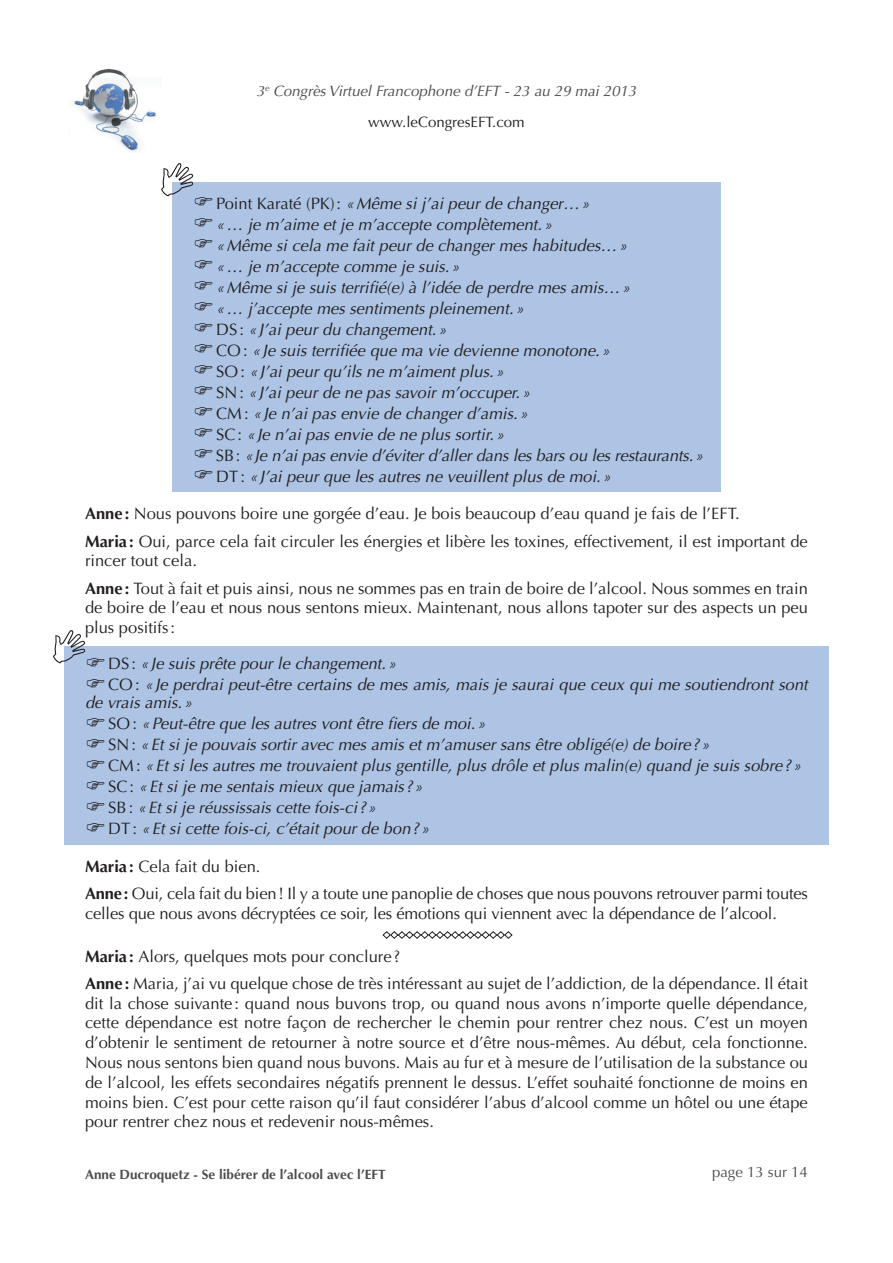
<style>
.page{position:relative;width:893px;height:1263px;background:#fff}
.page>*{position:absolute;margin:0;border:0;box-sizing:border-box;transform-origin:0 0}
.t1{font:16.5px/19.8px "Optima";color:#231f20}
.t2{font:italic 16.5px/21px "Optima";color:#231f20}
.t3{font:italic 15px/31.5px "Optima";color:#4b4c4d;text-align:center}
.t4{font:15px "Optima";color:#4b4c4d}
.t5{font:700 13.5px "Optima CE";color:#4b4c4d}
.s1{font-style:normal;color:#231f20}
.s2{font-style:normal}
.s3{font-family:"Optima CE";font-weight:700}
</style>
<div class="page">
<div style="left:64px;top:646px;width:764px;height:199px;background:#adc4e5"></div>
<div style="left:172px;top:182px;width:549px;height:310px;background:#adc4e5"></div>
<img style="left:73px;top:69px;width:83px;height:82px">
<svg style="left:382px;top:931px;width:131px;height:8px"></svg>
<p class="t3" style="left:256px;top:75px;width:382px">3<sup>e</sup> Congrès Virtuel Francophone d’EFT - 23 au 29 mai 2013 <span class="s1">www.leCongresEFT.com</span></p>
<p class="t2" style="left:216px;top:193px;width:489px"><span class="s2">Point Karaté (PK):</span> «Même si j’ai peur de changer…»<br>«… je m’aime et je m’accepte complètement. »<br>«Même si cela me fait peur de changer mes habitudes…»<br>«… je m’accepte comme je suis. »<br>«Même si je suis terrifié(e) à l’idée de perdre mes amis…»<br>«… j’accepte mes sentiments pleinement.»<br><span class="s2">DS :</span> « J’ai peur du changement. »<br><span class="s2">CO:</span> «Je suis terrifiée que ma vie devienne monotone. »<br><span class="s2">SO:</span> « J’ai peur qu’ils ne m’aiment plus. »<br><span class="s2">SN:</span> « J’ai peur de ne pas savoir m’occuper. »<br><span class="s2">CM:</span> «Je n’ai pas envie de changer d’amis. »<br><span class="s2">SC:</span> « Je n’ai pas envie de ne plus sortir. »<br><span class="s2">SB:</span> «Je n’ai pas envie d’éviter d’aller dans les bars ou les restaurants.» <span class="s2">DT:</span> «J’ai peur que les autres ne veuillent plus de moi. »</p>
<p class="t1" style="left:85px;top:500px;width:724px;line-height:27.3px"><span class="s3">Anne :</span> Nous pouvons boire une gorgée d’eau. Je bois beaucoup d’eau quand je fais de l’EFT.<br><span class="s3">Maria:</span> Oui, parce cela fait circuler les énergies et libère les toxines, effectivement, il est important de</p>
<p class="t1" style="left:85px;top:547px;width:724px;line-height:27.3px">rincer tout cela.<br><span class="s3">Anne :</span> Tout à fait et puis ainsi, nous ne sommes pas en train de boire de l’alcool. Nous sommes en train</p>
<p class="t1" style="left:85px;top:598px;width:724px">de boire de l’eau et nous nous sentons mieux. Maintenant, nous allons tapoter sur des aspects un peu plus positifs:</p>
<p class="t2" style="left:108px;top:653px;width:701px"><span class="s2">DS :</span> « Je suis prête pour le changement. »<br><span class="s2">CO:</span> « Je perdrai peut-être certains de mes amis, mais je saurai que ceux qui me soutiendront sont</p>
<p class="t2" style="left:108px;top:692px;width:694px;text-indent:-23px">de vrais amis. »<br><span class="s2">SO:</span> «Peut-être que les autres vont être fiers de moi. »<br><span class="s2">SN:</span> « Et si je pouvais sortir avec mes amis et m’amuser sans être obligé(e) de boire ?»<br><span class="s2">CM:</span> « Et si les autres me trouvaient plus gentille, plus drôle et plus malin(e) quand je suis sobre ?» <span class="s2">SC:</span> « Et si je me sentais mieux que jamais?»<br><span class="s2">SB:</span> « Et si je réussissais cette fois-ci? »<br><span class="s2">DT:</span> « Et si cette fois-ci, c’était pour de bon?»</p>
<p class="t1" style="left:85px;top:853px;width:724px;line-height:27.3px"><span class="s3">Maria :</span> Cela fait du bien.<br><span class="s3">Anne:</span> Oui, cela fait du bien! Il y a toute une panoplie de choses que nous pouvons retrouver parmi toutes</p>
<p class="t1" style="left:85px;top:904px;width:693px">celles que nous avons décryptées ce soir, les émotions qui viennent avec la dépendance de l’alcool.</p>
<p class="t1" style="left:85px;top:942px;width:724px;line-height:27.3px"><span class="s3">Maria :</span> Alors, quelques mots pour conclure ?<br><span class="s3">Anne :</span> Maria, j’ai vu quelque chose de très intéressant au sujet de l’addiction, de la dépendance. Il était</p>
<p class="t1" style="left:85px;top:993px;width:724px;text-align:justify">dit la chose suivante: quand nous buvons trop, ou quand nous avons n’importe quelle dépendance, cette dépendance est notre façon de rechercher le chemin pour rentrer chez nous. C’est un moyen d’obtenir le sentiment de retourner à notre source et d’être nous-mêmes. Au début, cela fonctionne.<br>Nous nous sentons bien quand nous buvons. Mais au fur et à mesure de l’utilisation de la substance ou de l’alcool, les effets secondaires négatifs prennent le dessus. L’effet souhaité fonctionne de moins en moins bien. C’est pour cette raison qu’il faut considérer l’abus d’alcool comme un hôtel ou une étape pour rentrer chez nous et redevenir nous-mêmes.</p>
<p class="t5" style="left:85px;top:1165px;width:302px">Anne Ducroquetz - Se libérer de l’alcool avec l’EFT</p>
<p class="t4" style="left:712px;top:1163px;width:97px">page 13 sur 14</p>
</div>
